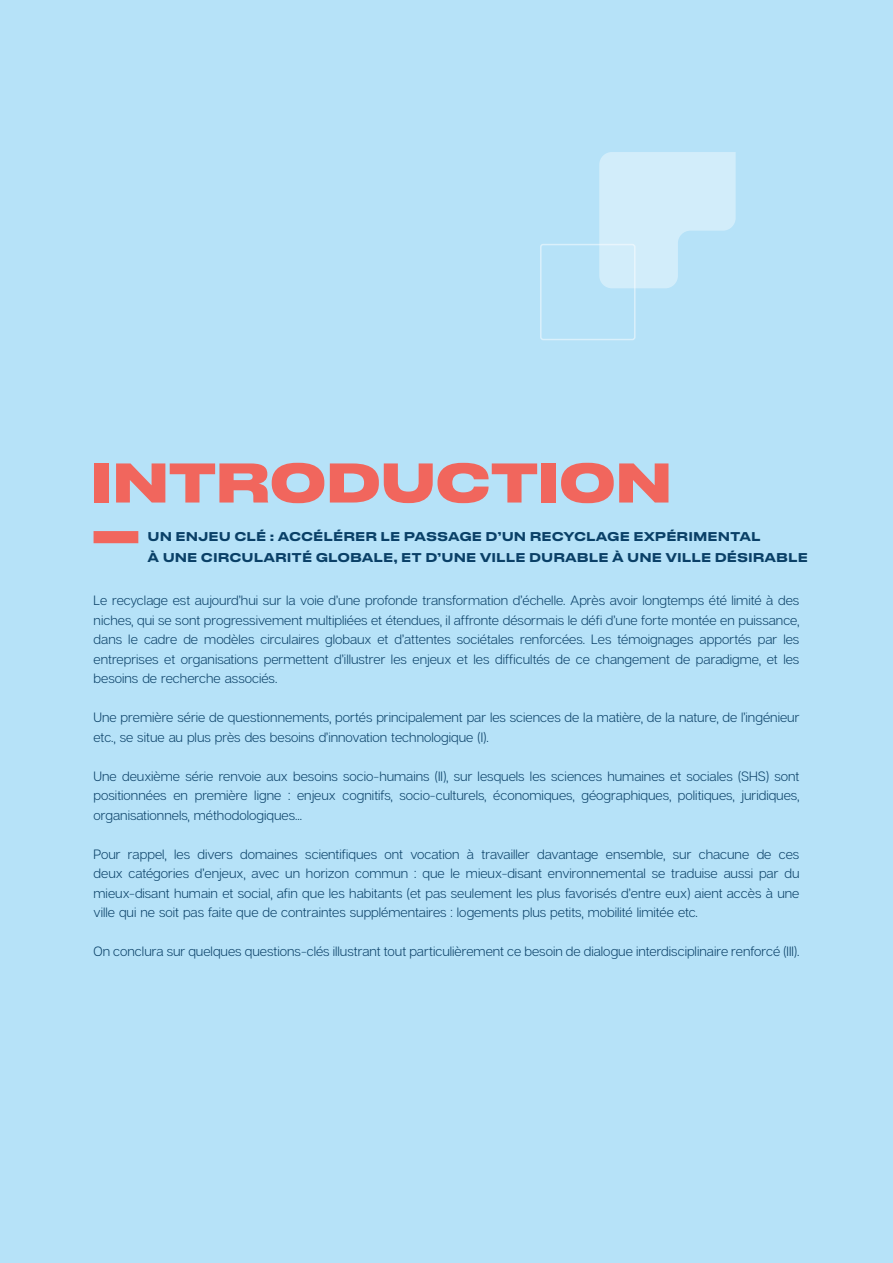
<style>
.page{position:relative;width:893px;height:1263px;background:#b6e2f8}
.page>*{position:absolute;margin:0;border:0;box-sizing:border-box;transform-origin:0 0}
.t1{font:800 52.5px "Druk Text Wide";letter-spacing:-.035em;color:#f1665d}
.t2{font:13.5px/19.5px "Articulat CF Text";color:#0a4067;text-align:justify}
.t3{font:500 12px/21px "Druk Text Wide";color:#0a4067}
</style>
<div class="page">
<div style="left:94px;top:531px;width:44px;height:12px;background:#f1665d"></div>
<div style="left:540px;top:244px;width:95px;height:96px;border:2px solid #fff;border-radius:2px"></div>
<svg style="left:599px;top:152px;width:137px;height:136px"></svg>
<h1 class="t1" style="left:90px;top:437px;width:584px">INTRODUCTION</h1>
<p class="t3" style="left:148px;top:525px;width:662px">UN ENJEU CLÉ : ACCÉLÉRER LE PASSAGE D’UN RECYCLAGE EXPÉRIMENTAL<br>À UNE CIRCULARITÉ GLOBALE, ET D’UNE VILLE DURABLE À UNE VILLE DÉSIRABLE</p>
<p class="t2" style="left:94px;top:591px;width:708px">Le recyclage est aujourd’hui sur la voie d’une profonde transformation d’échelle. Après avoir longtemps été limité à des niches, qui se sont progressivement multipliées et étendues, il affronte désormais le défi d’une forte montée en puissance, dans le cadre de modèles circulaires globaux et d’attentes sociétales renforcées. Les témoignages apportés par les entreprises et organisations permettent d’illustrer les enjeux et les difficultés de ce changement de paradigme, et les besoins de recherche associés.</p>
<p class="t2" style="left:94px;top:708px;width:707px">Une première série de questionnements, portés principalement par les sciences de la matière, de la nature, de l’ingénieur etc., se situe au plus près des besoins d’innovation technologique (I).</p>
<p class="t2" style="left:94px;top:767px;width:707px">Une deuxième série renvoie aux besoins socio-humains (II), sur lesquels les sciences humaines et sociales (SHS) sont positionnées en première ligne : enjeux cognitifs, socio-culturels, économiques, géographiques, politiques, juridiques, organisationnels, méthodologiques...</p>
<p class="t2" style="left:94px;top:845px;width:707px">Pour rappel, les divers domaines scientifiques ont vocation à travailler davantage ensemble, sur chacune de ces deux catégories d’enjeux, avec un horizon commun : que le mieux-disant environnemental se traduise aussi par du mieux-disant humain et social, afin que les habitants (et pas seulement les plus favorisés d’entre eux) aient accès à une ville qui ne soit pas faite que de contraintes supplémentaires : logements plus petits, mobilité limitée etc.</p>
<p class="t2" style="left:94px;top:942px;width:707px">On conclura sur quelques questions-clés illustrant tout particulièrement ce besoin de dialogue interdisciplinaire renforcé (III).</p>
</div>
